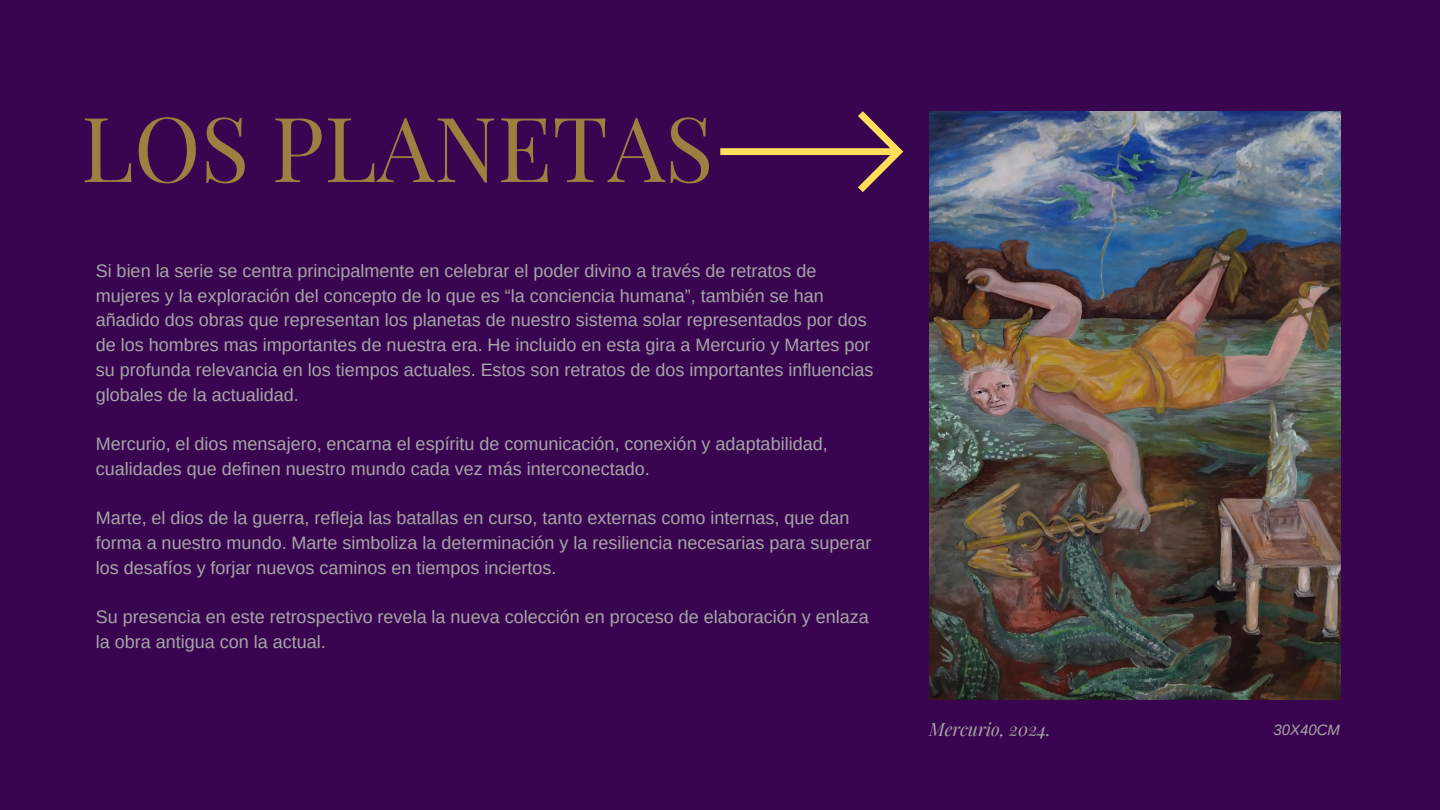
<style>
.page{position:relative;width:1440px;height:810px;background:#3a0550}
.page>*{position:absolute;margin:0;border:0;box-sizing:border-box;transform-origin:0 0}
.t1{font:90px "Playfair Display";color:#9f7f40}
.t2{font:18px/24.8px "Arimo";color:#a6a6a6}
.t3{font:italic 18px "Playfair Display";color:#a6a6a6}
.t4{font:italic 15px "Arimo";color:#a6a6a6}
</style>
<div class="page">
<svg style="left:720px;top:111px;width:183px;height:81px"></svg>
<img style="left:929px;top:111px;width:411px;height:589px">
<h1 class="t1" style="left:81px;top:85px;width:634px">LOS PLANETAS</h1>
<p class="t2" style="left:96px;top:258px;width:779px">Si bien la serie se centra principalmente en celebrar el poder divino a través de retratos de mujeres y la exploración del concepto de lo que es “la conciencia humana”, también se han añadido dos obras que representan los planetas de nuestro sistema solar representados por dos de los hombres mas importantes de nuestra era. He incluido en esta gira a Mercurio y Martes por su profunda relevancia en los tiempos actuales. Estos son retratos de dos importantes influencias globales de la actualidad.</p>
<h2 class="t2" style="left:96px;top:432px;width:733px">Mercurio, el dios mensajero, encarna el espíritu de comunicación, conexión y adaptabilidad, cualidades que definen nuestro mundo cada vez más interconectado.</h2>
<h2 class="t2" style="left:96px;top:506px;width:777px">Marte, el dios de la guerra, refleja las batallas en curso, tanto externas como internas, que dan forma a nuestro mundo. Marte simboliza la determinación y la resiliencia necesarias para superar los desafíos y forjar nuevos caminos en tiempos inciertos.</h2>
<h2 class="t2" style="left:96px;top:605px;width:775px">Su presencia en este retrospectivo revela la nueva colección en proceso de elaboración y enlaza la obra antigua con la actual.</h2>
<p class="t3" style="left:929px;top:716px;width:123px">Mercurio, 2024.</p>
<h2 class="t4" style="left:1273px;top:722px;width:68px">30X40CM</h2>
</div>
